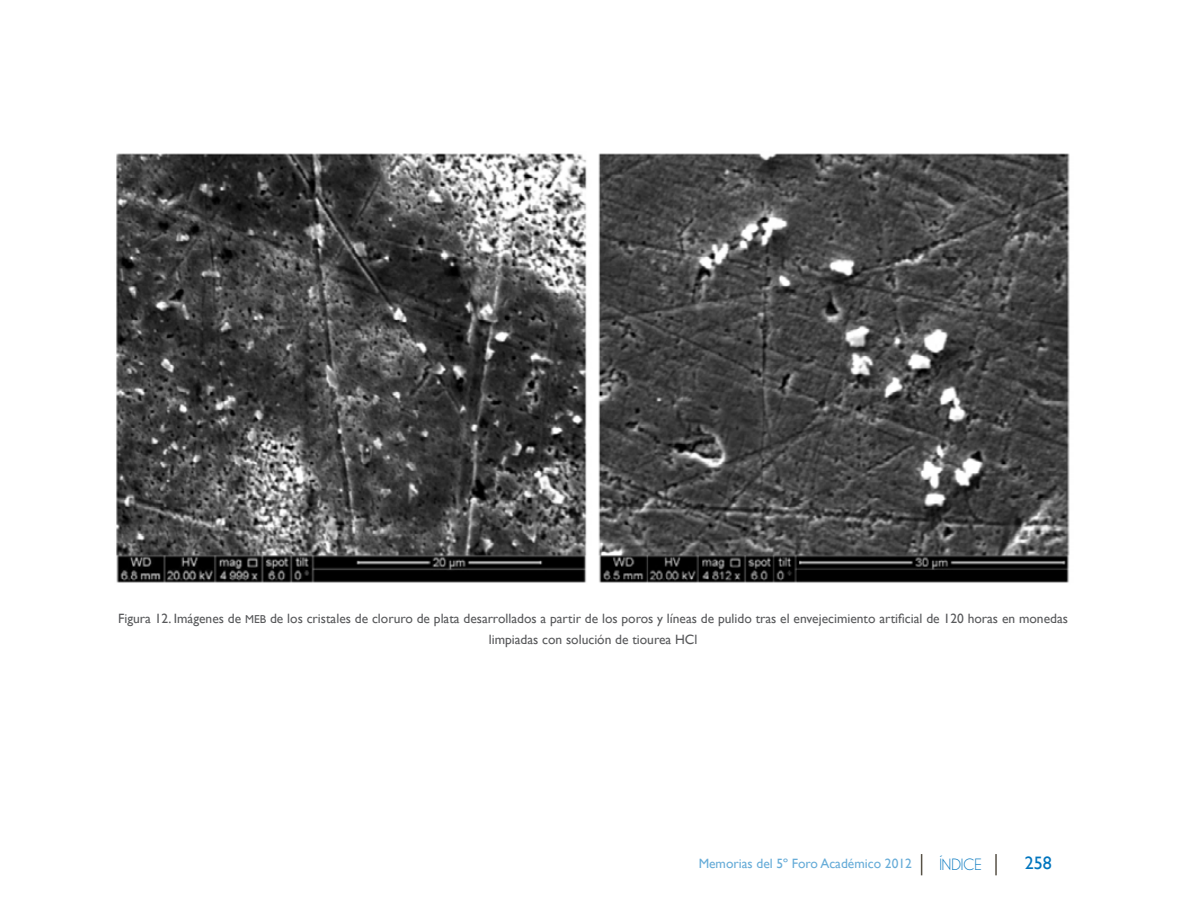
<style>
.page{position:relative;width:1188px;height:918px;background:#fff}
.page>*{position:absolute;margin:0;border:0;box-sizing:border-box;transform-origin:0 0}
.t1{font:18px "Gill Sans";color:#0075be}
.t2{font:16.5px "Champagne&Limousines";color:#0075be}
.t3{font:13.5px/21px "Gill Sans";color:#58595b;text-align:center}
.t4{font:13.5px "Gill Sans";color:#0075be}
.s1{font-family:"Gill Sans MT SC850";font-size:11.55px}
</style>
<div class="page">
<hr style="left:995px;top:854px;width:2px;height:21px;background:#575146">
<svg style="left:921px;top:854px;width:1px;height:21px"></svg>
<img style="left:116px;top:153px;width:954px;height:430px">
<p class="t3" style="left:118px;top:608px;width:951px">Figura 12. Imágenes de <span class="s1">meb</span> de los cristales de cloruro de plata desarrollados a partir de los poros y líneas de pulido tras el envejecimiento artificial de 120 horas en monedas limpiadas con solución de tiourea HCl</p>
<p class="t4" style="left:699px;top:856px;width:215px">Memorias del 5º Foro Académico 2012</p>
<p class="t2" style="left:939px;top:855px;width:44px">ÍNDICE</p>
<h1 class="t1" style="left:1025px;top:853px;width:28px">258</h1>
</div>
